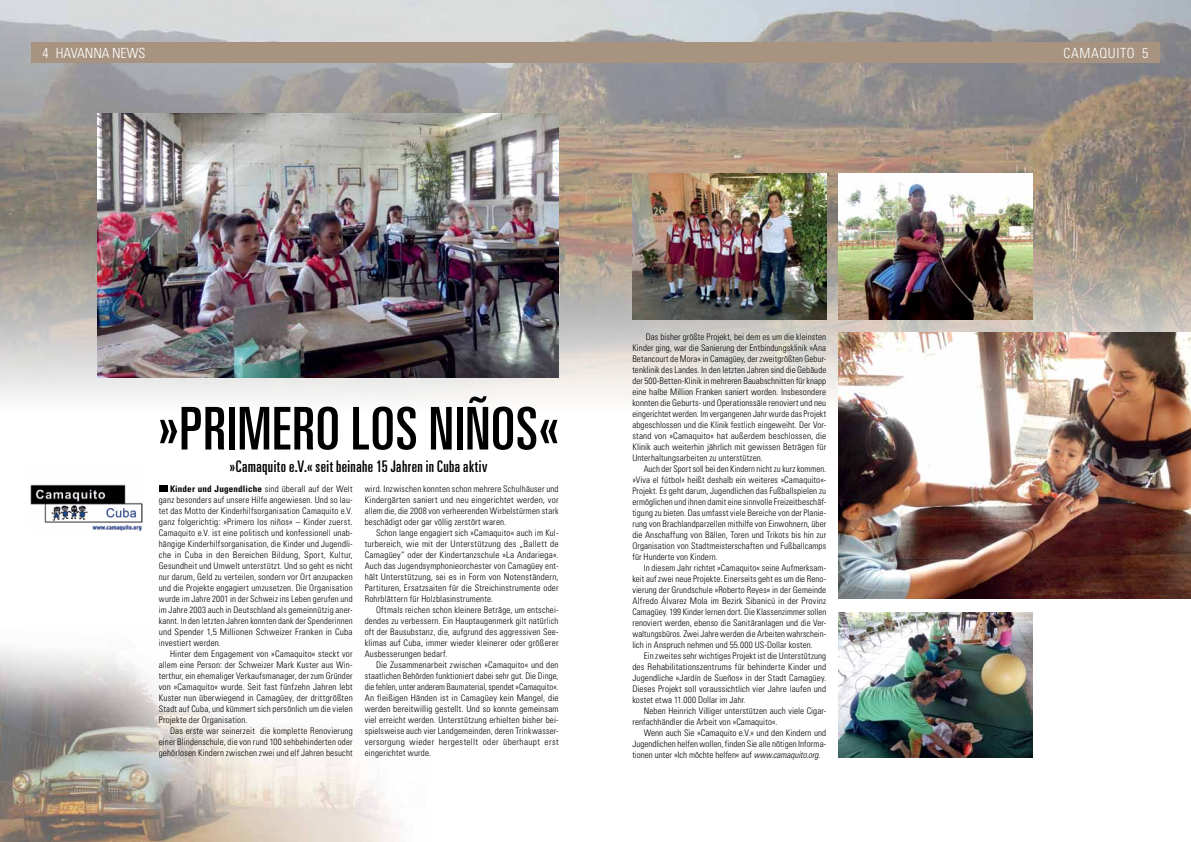
<style>
.page{position:relative;width:1191px;height:842px;background:#fff}
.page>*{position:absolute;margin:0;border:0;box-sizing:border-box;transform-origin:0 0}
.t1{font:ultra-condensed 59px "Univers";letter-spacing:.015em;color:#000}
.t2{font:ultra-condensed 16px "Univers";letter-spacing:.025em;color:#000}
.t3{font:300 condensed 14px "Univers";letter-spacing:-.005em;color:#fff}
.t4{font:300 condensed 9px/11px "Univers";letter-spacing:.015em;color:#000;text-align:justify}
.s1{font-weight:700}
.s2{font-style:italic}
</style>
<div class="page">
<img style="left:0;top:647px;width:402px;height:195px">
<img style="left:0;top:0;width:1191px;height:399px">
<img style="left:838px;top:333px;width:353px;height:266px">
<img style="left:98px;top:113px;width:460px;height:264px">
<div style="left:31px;top:43px;width:1128px;height:20px;background:#a79380"></div>
<img style="left:838px;top:174px;width:194px;height:145px">
<img style="left:632px;top:174px;width:194px;height:145px">
<img style="left:838px;top:612px;width:194px;height:146px">
<img style="left:30px;top:484px;width:113px;height:47px">
<div style="left:159px;top:485px;width:8px;height:7px;background:#000"></div>
<h3 class="t3" style="left:43px;top:44px;width:104px">4 HAVANNA NEWS</h3>
<h3 class="t3" style="left:1063px;top:44px;width:18px">Cama</h3>
<h3 class="t3" style="left:1099px;top:44px;width:16px">quito</h3>
<h3 class="t3" style="left:1142px;top:44px;width:8px">5</h3>
<h1 class="t1" style="left:159px;top:395px;width:401px">»Primero los niños«</h1>
<h2 class="t2" style="left:230px;top:457px;width:259px">»Camaquito e.V.« seit beinahe 15 Jahren in Cuba aktiv</h2>
<p class="t4" style="left:159px;top:483px;width:195px;text-indent:11px"><span class="s1">Kinder und Jugendliche</span> sind überall auf der Welt ganz besonders auf unsere Hilfe angewiesen. Und so lau&shy;tet das Motto der Kinderhilfsorganisation Camaquito e.V. ganz folgerichtig: »Primero los niños« – Kinder zuerst.<br>Camaquito e.V. ist eine politisch und konfessionell unab&shy;hängige Kinderhilfsorganisation, die Kinder und Jugendli&shy;che in Cuba in den Bereichen Bildung, Sport, Kultur, Gesundheit und Umwelt unterstützt. Und so geht es nicht nur darum, Geld zu verteilen, sondern vor Ort anzupacken und die Projekte engagiert umzusetzen. Die Organisation wurde im Jahre 2001 in der Schweiz ins Leben gerufen und im Jahre 2003 auch in Deutschland als gemeinnützig aner&shy;kannt. In den letzten Jahren konnten dank der Spenderinnen und Spender 1,5 Millionen Schweizer Franken in Cuba investiert werden.</p>
<p class="t4" style="left:159px;top:648px;width:195px;text-indent:11px">Hinter dem Engagement von »Camaquito« steckt vor allem eine Person: der Schweizer Mark Kuster aus Win&shy;terthur, ein ehemaliger Verkaufsmanager, der zum Gründer von »Camaquito« wurde. Seit fast fünfzehn Jahren lebt Kuster nun überwiegend in Camagüey, der drittgrößten Stadt auf Cuba, und kümmert sich persönlich um die vielen Projekte der Organisation.</p>
<p class="t4" style="left:159px;top:725px;width:195px;text-indent:11px">Das erste war seinerzeit die komplette Renovierung einer Blindenschule, die von rund 100 sehbehinderten oder gehörlosen Kindern zwischen zwei und elf Jahren besucht</p>
<p class="t4" style="left:365px;top:483px;width:195px">wird. Inzwischen konnten schon mehrere Schulhäuser und Kindergärten saniert und neu eingerichtet werden, vor allem die, die 2008 von verheerenden Wirbelstürmen stark beschädigt oder gar völlig zerstört waren.</p>
<p class="t4" style="left:365px;top:527px;width:195px;text-indent:11px">Schon lange engagiert sich »Camaquito« auch im Kul&shy;turbereich, wie mit der Unterstützung des „Ballett de Camagüey“ oder der Kindertanzschule »La Andariega«.<br>Auch das Jugendsymphonieorchester von Camagüey ent&shy;hält Unterstützung, sei es in Form von Notenständern, Partituren, Ersatzsaiten für die Streichinstrumente oder Rohrblättern für Holzblasinstrumente.</p>
<p class="t4" style="left:365px;top:604px;width:195px;text-indent:11px">Oftmals reichen schon kleinere Beträge, um entschei&shy;dendes zu verbessern. Ein Hauptaugenmerk gilt natürlich oft der Bausubstanz, die, aufgrund des aggressiven See&shy;klimas auf Cuba, immer wieder kleinerer oder größerer Ausbesserungen bedarf.</p>
<p class="t4" style="left:365px;top:659px;width:195px;text-indent:11px">Die Zusammenarbeit zwischen »Camaquito« und den staatlichen Behörden funktioniert dabei sehr gut. Die Dinge, die fehlen, unter anderem Baumaterial, spendet »Camaquito«.<br>An fleißigen Händen ist in Camagüey kein Mangel, die werden bereitwillig gestellt. Und so konnte gemeinsam viel erreicht werden. Unterstützung erhielten bisher bei&shy;spielsweise auch vier Landgemeinden, deren Trinkwasser&shy;versorgung wieder hergestellt oder überhaupt erst eingerichtet wurde.</p>
<p class="t4" style="left:632px;top:331px;width:195px;text-indent:13px">Das bisher größte Projekt, bei dem es um die kleinsten Kinder ging, war die Sanierung der Entbindungsklinik »Ana Betancourt de Mora« in Camagüey, der zweitgrößten Gebur&shy;tenklinik des Landes. In den letzten Jahren sind die Gebäude der 500-Betten-Klinik in mehreren Bauabschnitten für knapp eine halbe Million Franken saniert worden. Insbesondere konnten die Geburts- und Operationssäle renoviert und neu eingerichtet werden. Im vergangenen Jahr wurde das Projekt abgeschlossen und die Klinik festlich eingeweiht. Der Vor&shy;stand von »Camaquito« hat außerdem beschlossen, die Klinik auch weiterhin jährlich mit gewissen Beträgen für Unterhaltungsarbeiten zu unterstützen.</p>
<p class="t4" style="left:632px;top:463px;width:195px;text-indent:11px">Auch der Sport soll bei den Kindern nicht zu kurz kommen. »Viva el fútbol« heißt deshalb ein weiteres »Camaquito«- Projekt. Es geht darum, Jugendlichen das Fußballspielen zu ermöglichen und ihnen damit eine sinnvolle Freizeitbeschäf&shy;tigung zu bieten. Das umfasst viele Bereiche von der Planie&shy;rung von Brachlandparzellen mithilfe von Einwohnern, über die Anschaffung von Bällen, Toren und Trikots bis hin zur Organisation von Stadtmeisterschaften und Fußballcamps für Hunderte von Kindern.</p>
<p class="t4" style="left:632px;top:562px;width:195px;text-indent:11px">In diesem Jahr richtet »Camaquito« seine Aufmerksam&shy;keit auf zwei neue Projekte. Einerseits geht es um die Reno&shy;vierung der Grundschule »Roberto Reyes« in der Gemeinde Alfredo Álvarez Mola im Bezirk Sibanicú in der Provinz Camagüey. 199 Kinder lernen dort. Die Klassenzimmer sollen renoviert werden, ebenso die Sanitäranlagen und die Ver&shy;waltungsbüros. Zwei Jahre werden die Arbeiten wahrschein&shy;lich in Anspruch nehmen und 55.000 US-Dollar kosten.</p>
<p class="t4" style="left:632px;top:650px;width:195px;text-indent:11px">Ein zweites sehr wichtiges Projekt ist die Unterstützung des Rehabilitationszentrums für behinderte Kinder und Jugendliche »Jardín de Sueños« in der Stadt Camagüey.<br>Dieses Projekt soll voraussichtlich vier Jahre laufen und kostet etwa 11.000 Dollar im Jahr.</p>
<p class="t4" style="left:632px;top:705px;width:195px;text-indent:11px">Neben Heinrich Villiger unterstützen auch viele Cigar&shy;renfachhändler die Arbeit von »Camaquito«.</p>
<p class="t4" style="left:632px;top:727px;width:195px;text-indent:11px">Wenn auch Sie »Camaquito e.V.« und den Kindern und Jugendlichen helfen wollen, finden Sie alle nötigen Informa&shy;tionen unter »Ich möchte helfen« auf <span class="s2">www.camaquito.org</span>.</p>
</div>
